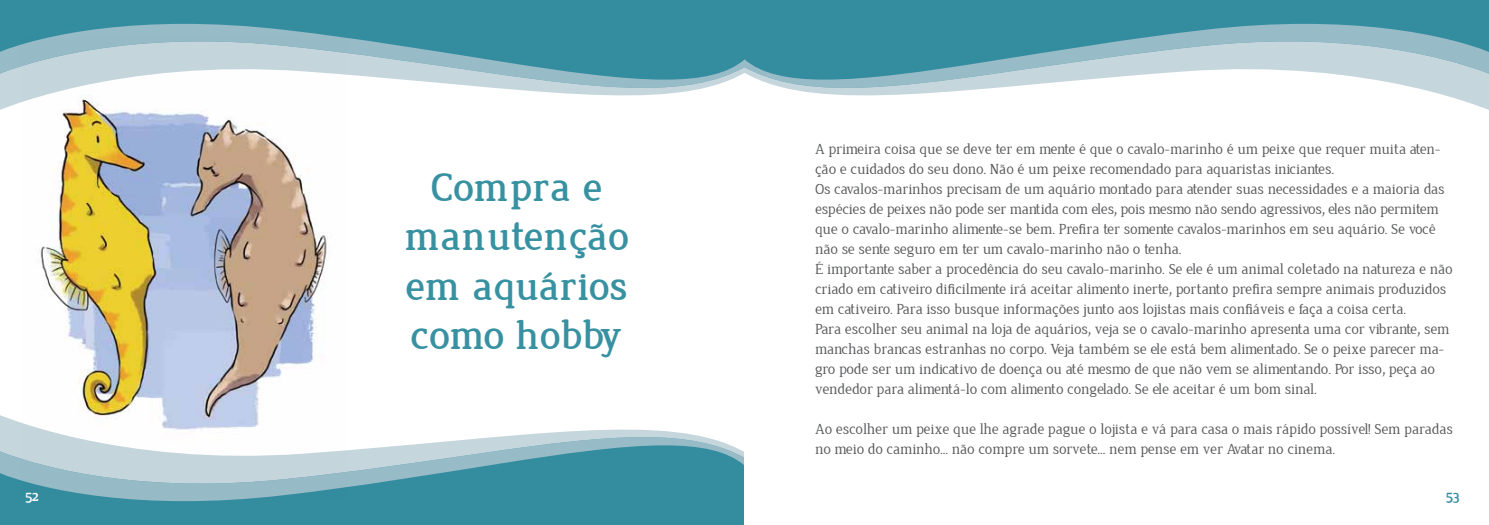
<style>
.page{position:relative;width:1489px;height:525px;background:#fff}
.page>*{position:absolute;margin:0;border:0;box-sizing:border-box;transform-origin:0 0}
.t1{font:700 41.25px/49.5px "Jura";color:#3791a1;text-align:center}
.t2{font:15px/20px "Jura";color:#58595b}
.t3{font:700 15px "Jura";color:#fff}
.t4{font:700 15px "Jura";color:#348c9f}
.s1{font-family:"Arno Pro"}
</style>
<div class="page">
<div style="left:0;top:501px;width:744px;height:23px;background:#348c9f"></div>
<div style="left:0;top:483px;width:744px;height:18px;background:#348c9f"></div>
<svg style="left:0;top:466px;width:744px;height:17px;background:#4c97a8"></svg>
<svg style="left:0;top:415px;width:744px;height:51px"></svg>
<div style="left:0;top:0;width:1488px;height:24px;background:#348c9f"></div>
<svg style="left:0;top:24px;width:1488px;height:17px;background:#4e98a9"></svg>
<svg style="left:0;top:41px;width:1488px;height:17px;background:#67a5b4"></svg>
<svg style="left:0;top:58px;width:1488px;height:52px"></svg>
<img style="left:21px;top:37px;width:326px;height:461px">
<h1 class="t1" style="left:406px;top:163px;width:225px">Compra e manutenção em aquários como hobby</h1>
<p class="t2" style="left:815px;top:139px;width:639px">A primeira coisa que se deve ter em mente é que o cavalo-marinho é um peixe que requer muita aten&shy;ção e cuidados do seu dono. Não é um peixe recomendado para aquaristas iniciantes.<br>Os cavalos-marinhos precisam de um aquário montado para atender suas necessidades e a maioria das espécies de peixes não pode ser mantida com eles<span class="s1">,</span> pois mesmo não sendo agressivos<span class="s1">,</span> eles não permitem que o cavalo-marinho alimente-se bem. Prefira ter somente cavalos-marinhos em seu aquário. Se você não se sente seguro em ter um cavalo-marinho não o tenha.<br>É importante saber a procedência do seu cavalo-marinho. Se ele é um animal coletado na natureza e não criado em cativeiro dificilmente irá aceitar alimento inerte<span class="s1">,</span> portanto prefira sempre animais produzidos em cativeiro. Para isso busque informações junto aos lojistas mais confiáveis e faça a coisa certa.<br>Para escolher seu animal na loja de aquários<span class="s1">,</span> veja se o cavalo-marinho apresenta uma cor vibrante<span class="s1">,</span> sem manchas brancas estranhas no corpo. Veja também se ele está bem alimentado. Se o peixe parecer ma&shy;gro pode ser um indicativo de doença ou até mesmo de que não vem se alimentando. Por isso<span class="s1">,</span> peça ao vendedor para alimentá-lo com alimento congelado. Se ele aceitar é um bom sinal.</p>
<p class="t2" style="left:815px;top:419px;width:639px">Ao escolher um peixe que lhe agrade pague o lojista e vá para casa o mais rápido possível! Sem paradas no meio do caminho... não compre um sorvete... nem pense em ver Avatar no cinema.</p>
<p class="t3" style="left:25px;top:488px;width:15px">52</p>
<p class="t4" style="left:1445px;top:488px;width:15px">53</p>
</div>
